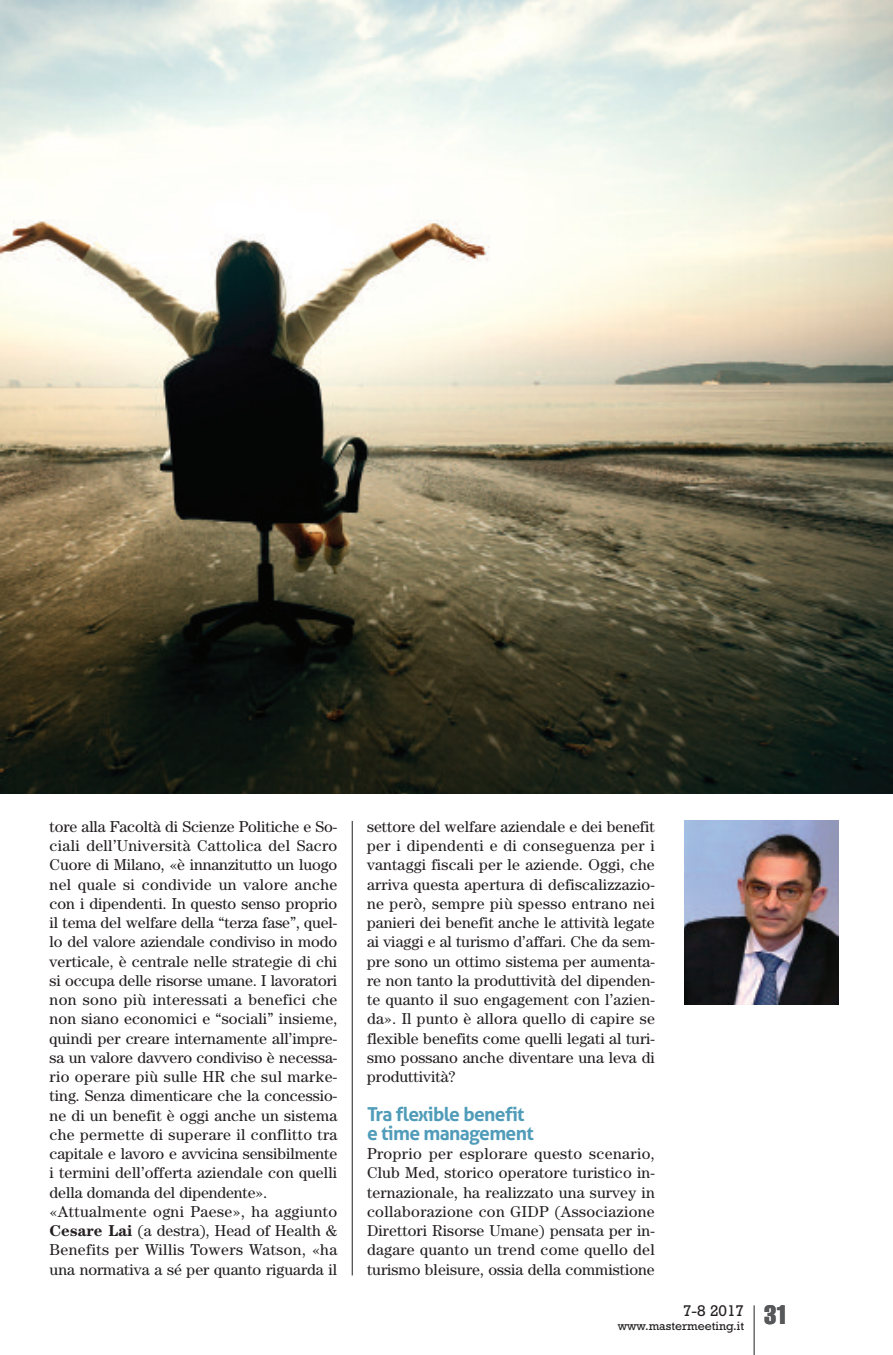
<style>
.page{position:relative;width:893px;height:1355px;background:#fff}
.page>*{position:absolute;margin:0;border:0;box-sizing:border-box;transform-origin:0 0}
.t1{font:700 19.25px/19.2px "Aller";letter-spacing:-.035em;color:#509cb9}
.t2{font:15.75px/19.2px "Century";color:#231f20;text-align:justify}
.t3{font:15.75px "Rockwell";color:#231f20}
.t4{font:12.25px "Rockwell";color:#231f20}
.s1{font-weight:700}
</style>
<div class="page">
<hr style="left:754px;top:1305px;width:1px;height:49px;background:#231f20">
<hr style="left:352px;top:820px;width:1px;height:455px;background:#231f20">
<img style="left:685px;top:820px;width:153px;height:184px">
<img style="left:0;top:0;width:893px;height:793px">
<p class="t2" style="left:50px;top:818px;width:289px;text-align:left">tore alla Facoltà di Scienze Politiche e So&shy;ciali dell’Università Cattolica del Sacro Cuore di Milano, «è innanzitutto un luogo nel quale si condivide un valore anche con i dipendenti. In questo senso proprio il tema del welfare della “terza fase”, quel&shy;lo del valore aziendale condiviso in modo verticale, è centrale nelle strategie di chi si occupa delle risorse umane. I lavoratori non sono più interessati a benefici che non siano economici e “sociali” insieme, quindi per creare internamente all’impre&shy;sa un valore davvero condiviso è necessa&shy;rio operare più sulle HR che sul marke&shy;ting. Senza dimenticare che la concessio&shy;ne di un benefit è oggi anche un sistema che permette di superare il conflitto tra capitale e lavoro e avvicina sensibilmente i termini dell’offerta aziendale con quelli della domanda del dipendente». «Attualmente ogni Paese», ha aggiunto <span class="s1">Cesare Lai</span> (a destra), Head of Health &amp; Benefits per Willis Towers Watson, «ha una normativa a sé per quanto riguarda il</p>
<p class="t2" style="left:367px;top:818px;width:289px">settore del welfare aziendale e dei benefit per i dipendenti e di conseguenza per i vantaggi fiscali per le aziende. Oggi, che arriva questa apertura di defiscalizzazio&shy;ne però, sempre più spesso entrano nei panieri dei benefit anche le attività legate ai viaggi e al turismo d’affari. Che da sem&shy;pre sono un ottimo sistema per aumenta&shy;re non tanto la produttività del dipenden&shy;te quanto il suo engagement con l’azien&shy;da». Il punto è allora quello di capire se flexible benefits come quelli legati al turi&shy;smo possano anche diventare una leva di produttività?</p>
<p class="t1" style="left:367px;top:1103px;width:168px">Tra flexible benefit e time management</p>
<p class="t2" style="left:367px;top:1145px;width:289px">Proprio per esplorare questo scenario, Club Med, storico operatore turistico in&shy;ternazionale, ha realizzato una survey in collaborazione con GIDP (Associazione Direttori Risorse Umane) pensata per in&shy;dagare quanto un trend come quello del turismo bleisure, ossia della commistione</p>
<p class="t4" style="left:618px;top:1321px;width:172px">www.mastermeeting.it <sup>31</sup></p>
<p class="t3" style="left:683px;top:1305px;width:63px">7-8 2017</p>
</div>
